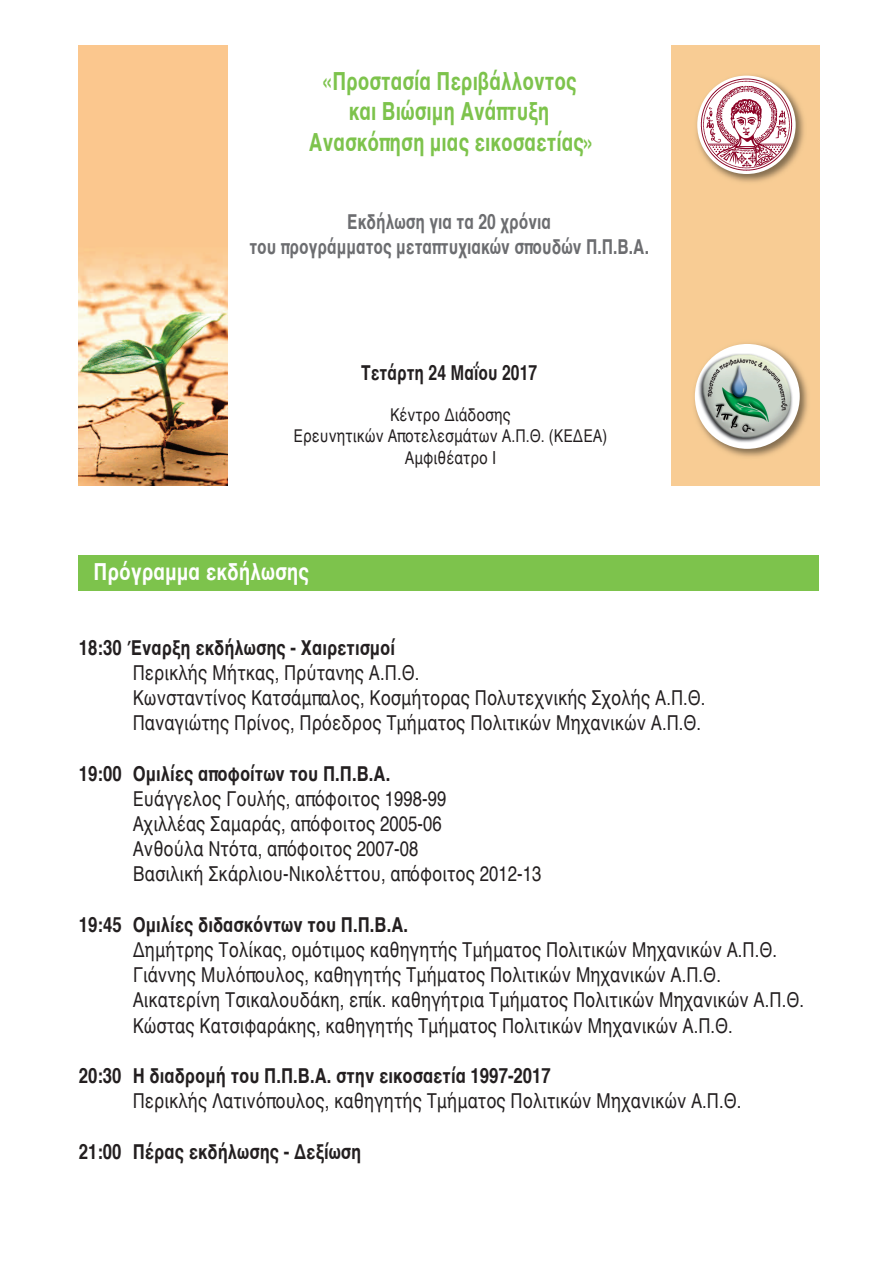
<style>
.page{position:relative;width:893px;height:1263px;background:#fff}
.page>*{position:absolute;margin:0;border:0;box-sizing:border-box;transform-origin:0 0}
.t1{font:700 25.5px/30.6px "Helvetica";color:#7dc34c;text-align:center;scale:.75 1}
.t2{font:700 24px "Helvetica";color:#fff;scale:.8 1}
.t3{font:21px/25.2px "Helvetica";color:#231f20;scale:.8 1}
.t4{font:700 21px "Helvetica";color:#231f20;scale:.8 1}
.t5{font:700 21px/25.2px "Helvetica";color:#6c6d70;text-align:center;scale:.75 1}
.t6{font:700 21px "Helvetica";color:#231f20;scale:.75 1}
.t7{font:18px/21.6px "Helvetica";color:#231f20;text-align:center;scale:.8 1}
</style>
<div class="page">
<div style="left:671px;top:46px;width:149px;height:440px;background:#f8cc94"></div>
<div style="left:79px;top:555px;width:740px;height:35px;background:#7dc34c"></div>
<img style="left:79px;top:46px;width:148px;height:440px">
<img style="left:696px;top:75px;width:108px;height:107px">
<img style="left:697px;top:76px;width:99px;height:98px;border-radius:50%">
<img style="left:694px;top:343px;width:114px;height:114px">
<img style="left:695px;top:344px;width:105px;height:105px;border-radius:50%">
<p class="t1" style="left:309px;top:67px;width:383px">«Προστασία Περιβάλλοντος και Βιώσιμη Ανάπτυξη<br>Ανασκόπηση μιας εικοσαετίας»</p>
<p class="t5" style="left:249px;top:210px;width:534px">Εκδήλωση για τα 20 χρόνια<br>του προγράμματος μεταπτυχιακών σπουδών Π.Π.Β.Α.</p>
<p class="t6" style="left:361px;top:364px;width:236px">Τετάρτη 24 Μαΐου 2017</p>
<p class="t7" style="left:294px;top:405px;width:394px">Κέντρο Διάδοσης<br>Ερευνητικών Αποτελεσμάτων Α.Π.Θ. (ΚΕΔΕΑ)<br>Αμφιθέατρο I</p>
<p class="t2" style="left:94px;top:561px;width:271px">Πρόγραμμα εκδήλωσης</p>
<p class="t4" style="left:79px;top:638px;width:397px">18:30 Έναρξη εκδήλωσης - Χαιρετισμοί</p>
<p class="t3" style="left:133px;top:661px;width:717px">Περικλής Μήτκας, Πρύτανης Α.Π.Θ.<br>Κωνσταντίνος Κατσάμπαλος, Κοσμήτορας Πολυτεχνικής Σχολής Α.Π.Θ.<br>Παναγιώτης Πρίνος, Πρόεδρος Τμήματος Πολιτικών Μηχανικών Α.Π.Θ.</p>
<p class="t4" style="left:79px;top:764px;width:391px">19:00 Ομιλίες αποφοίτων του Π.Π.Β.Α.</p>
<p class="t3" style="left:133px;top:787px;width:512px">Ευάγγελος Γουλής, απόφοιτος 1998-99<br>Αχιλλέας Σαμαράς, απόφοιτος 2005-06<br>Ανθούλα Ντότα, απόφοιτος 2007-08<br>Βασιλική Σκάρλιου-Νικολέττου, απόφοιτος 2012-13</p>
<p class="t4" style="left:79px;top:916px;width:413px">19:45 Ομιλίες διδασκόντων του Π.Π.Β.Α.</p>
<p class="t3" style="left:133px;top:939px;width:841px">Δημήτρης Τολίκας, ομότιμος καθηγητής Τμήματος Πολιτικών Μηχανικών Α.Π.Θ.<br>Γιάννης Μυλόπουλος, καθηγητής Τμήματος Πολιτικών Μηχανικών Α.Π.Θ.<br>Αικατερίνη Τσικαλουδάκη, επίκ. καθηγήτρια Τμήματος Πολιτικών Μηχανικών Α.Π.Θ.<br>Κώστας Κατσιφαράκης, καθηγητής Τμήματος Πολιτικών Μηχανικών Α.Π.Θ.</p>
<p class="t4" style="left:79px;top:1067px;width:592px">20:30 Η διαδρομή του Π.Π.Β.Α. στην εικοσαετία 1997-2017</p>
<p class="t3" style="left:133px;top:1090px;width:762px">Περικλής Λατινόπουλος, καθηγητής Τμήματος Πολιτικών Μηχανικών Α.Π.Θ.</p>
<p class="t4" style="left:79px;top:1142px;width:355px">21:00 Πέρας εκδήλωσης - Δεξίωση</p>
</div>
